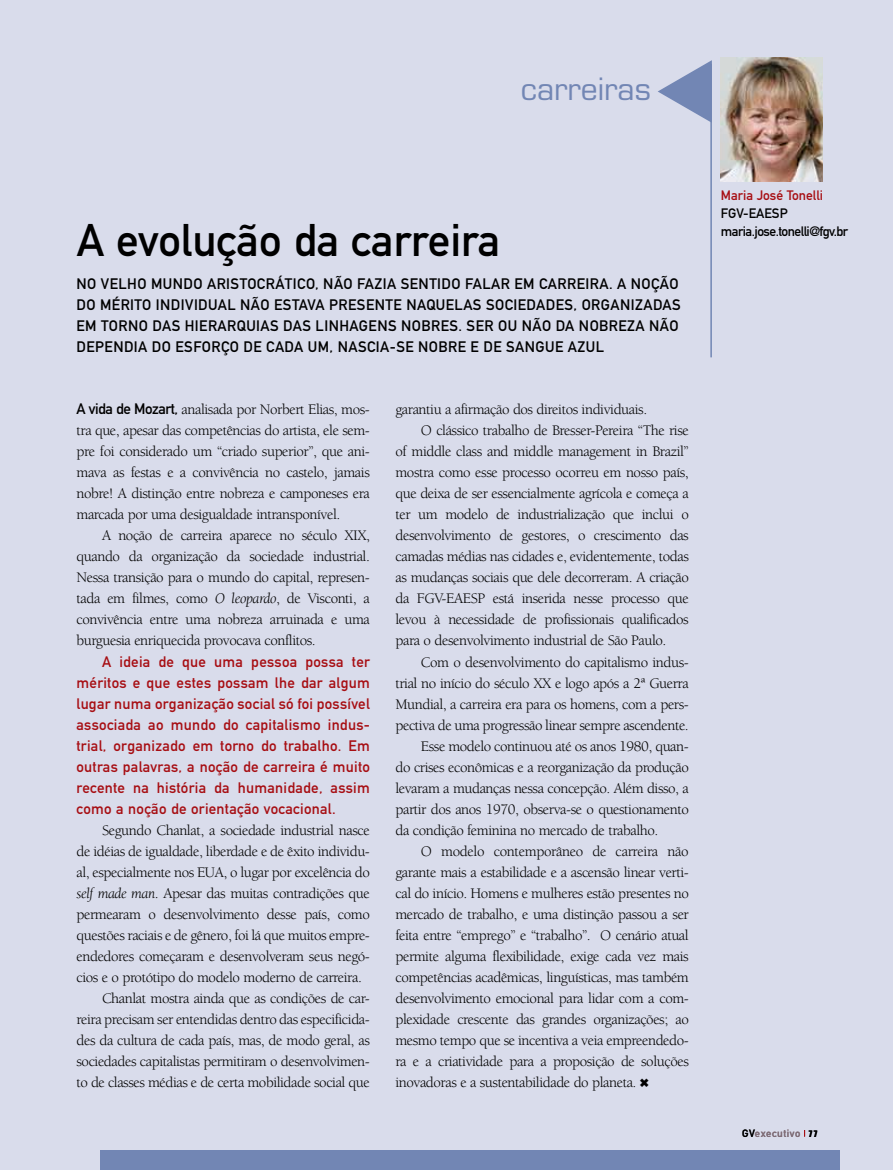
<style>
.page{position:relative;width:893px;height:1170px;background:#fff}
.page>*{position:absolute;margin:0;border:0;box-sizing:border-box;transform-origin:0 0}
.t1{font:45px "DIN Mittelschrift";color:#000}
.t2{font:30px "Eurostile";color:#7286b4}
.t3{font:15px/21px "Berkeley";letter-spacing:-.03em;color:#000;text-align:justify}
.t4{font:15px/21px "DIN Mittelschrift";letter-spacing:.02em;color:#a70e13;text-align:justify}
.t5{font:15px/21px "DIN Mittelschrift";letter-spacing:.03em;color:#000}
.t6{font:13.5px/18px "DIN Mittelschrift";letter-spacing:-.04em;color:#000}
.t7{font:13.5px "DIN Mittelschrift";color:#a70e13}
.t8{font:10.5px "DIN Mittelschrift";color:#7f6d77}
.s1{font-family:"DIN Mittelschrift"}
.s2{font-style:italic}
.s3{color:#000}
.s4{font-family:"Eurostile";font-weight:700;font-stretch:condensed;font-size:9px;color:#000}
</style>
<div class="page">
<div style="left:0;top:0;width:893px;height:1169px;background:#d9dceb"></div>
<div style="left:100px;top:1150px;width:740px;height:19px;background:#7286b4"></div>
<hr style="left:710px;top:64px;width:2px;height:293px;background:#7286b4">
<svg style="left:658px;top:60px;width:54px;height:63px"></svg>
<img style="left:721px;top:58px;width:102px;height:124px">
<h2 class="t2" style="left:521px;top:71px;width:131px">carreiras</h2>
<h1 class="t1" style="left:77px;top:214px;width:425px">A evolução da carreira</h1>
<p class="t5" style="left:77px;top:273px;width:606px">No velho mundo aristocrático, não fazia sentido falar em carreira. A noção do mérito individual não estava presente naquelas sociedades, organ izadas em torno das hierarquias das linhagens nobres. Ser ou não da nobreza não dependia do esforço de cada um, nascia-se nobre e de sangue azul</p>
<p class="t3" style="left:77px;top:399px;width:295px"><span class="s1">A vida de Mozart,</span> analisada por Norbert Elias, mos&shy;tra que, apesar das competências do artista, ele sem&shy;pre foi considerado um “criado superior”, que ani&shy;mava as festas e a convivência no castelo, jamais nobre! A distinção entre nobreza e camponeses era marcada por uma desigualdade intransponível.</p>
<p class="t3" style="left:77px;top:525px;width:295px;text-indent:26px">A noção de carreira aparece no século XIX, quando da organização da sociedade industrial.<br>Nessa transição para o mundo do capital, represen&shy;tada em filmes, como <span class="s2">O leopardo</span>, de Visconti, a convivência entre uma nobreza arruinada e uma burguesia enriquecida provocava conflitos.</p>
<p class="t4" style="left:77px;top:650px;width:295px;text-indent:26px">A ideia de que uma pessoa possa ter méritos e que estes possam lhe dar algum lugar numa organização social só foi possível associada ao mundo do capitalismo indus&shy;trial, organizado em torno do trabalho. Em outras palavras, a noção de carreira é muito recente na história da humanidade, assim como a noção de orientação vocacional.</p>
<p class="t3" style="left:102px;top:819px;width:269px">Segundo Chanlat, a sociedade industrial nasce</p>
<p class="t3" style="left:77px;top:840px;width:295px">de idéias de igualdade, liberdade e de êxito individu-</p>
<p class="t3" style="left:77px;top:861px;width:295px">al, especialmente nos EUA, o lugar por excelência do</p>
<p class="t3" style="left:77px;top:882px;width:295px"><span class="s2">self made man</span>. Apesar das muitas contradições que</p>
<p class="t3" style="left:77px;top:903px;width:295px">permearam o desenvolvimento desse país, como</p>
<p class="t3" style="left:77px;top:924px;width:295px">questões raciais e de gênero, foi lá que muitos empre-</p>
<p class="t3" style="left:77px;top:945px;width:295px">endedores começaram e desenvolveram seus negó-</p>
<p class="t3" style="left:77px;top:966px;width:287px">cios e o protótipo do modelo moderno de carreira.</p>
<p class="t3" style="left:102px;top:987px;width:269px">Chanlat mostra ainda que as condições de car-</p>
<p class="t3" style="left:77px;top:1008px;width:295px">reira precisam ser entendidas dentro das especificida-</p>
<p class="t3" style="left:77px;top:1029px;width:295px">des da cultura de cada país, mas, de modo geral, as</p>
<p class="t3" style="left:77px;top:1050px;width:295px">sociedades capitalistas permitiram o desenvolvimen-</p>
<p class="t3" style="left:77px;top:1071px;width:295px">to de classes médias e de certa mobilidade social que</p>
<p class="t3" style="left:395px;top:399px;width:253px">garantiu a afirmação dos direitos individuais.</p>
<p class="t3" style="left:421px;top:420px;width:269px">O clássico trabalho de Bresser-Pereira “The rise</p>
<p class="t3" style="left:395px;top:441px;width:295px">of middle class and middle management in Brazil”</p>
<p class="t3" style="left:395px;top:462px;width:295px">mostra como esse processo ocorreu em nosso país,</p>
<p class="t3" style="left:395px;top:483px;width:295px">que deixa de ser essencialmente agrícola e começa a</p>
<p class="t3" style="left:395px;top:504px;width:295px">ter um modelo de industrialização que inclui o</p>
<p class="t3" style="left:395px;top:525px;width:295px">desenvolvimento de gestores, o crescimento das</p>
<p class="t3" style="left:395px;top:546px;width:295px">camadas médias nas cidades e, evidentemente, todas</p>
<p class="t3" style="left:395px;top:567px;width:295px">as mudanças sociais que dele decorreram. A criação</p>
<p class="t3" style="left:395px;top:588px;width:295px">da FGV-EAESP está inserida nesse processo que</p>
<p class="t3" style="left:395px;top:609px;width:295px">levou à necessidade de profissionais qualificados</p>
<p class="t3" style="left:395px;top:630px;width:273px">para o desenvolvimento industrial de São Paulo.</p>
<p class="t3" style="left:421px;top:651px;width:269px">Com o desenvolvimento do capitalismo indus-</p>
<p class="t3" style="left:395px;top:672px;width:295px">trial no início do século XX e logo após a 2ª Guerra</p>
<p class="t3" style="left:395px;top:693px;width:295px">Mundial, a carreira era para os homens, com a pers-</p>
<p class="t3" style="left:395px;top:714px;width:295px">pectiva de uma progressão linear sempre ascendente.</p>
<p class="t3" style="left:421px;top:735px;width:269px">Esse modelo continuou até os anos 1980, quan-</p>
<p class="t3" style="left:395px;top:756px;width:295px">do crises econômicas e a reorganização da produção</p>
<p class="t3" style="left:395px;top:777px;width:295px">levaram a mudanças nessa concepção. Além disso, a</p>
<p class="t3" style="left:395px;top:798px;width:295px">partir dos anos 1970, observa-se o questionamento</p>
<p class="t3" style="left:395px;top:819px;width:264px">da condição feminina no mercado de trabalho.</p>
<p class="t3" style="left:421px;top:840px;width:269px">O modelo contemporâneo de carreira não</p>
<p class="t3" style="left:395px;top:861px;width:295px">garante mais a estabilidade e a ascensão linear verti-</p>
<p class="t3" style="left:395px;top:882px;width:295px">cal do início. Homens e mulheres estão presentes no</p>
<p class="t3" style="left:395px;top:903px;width:295px">mercado de trabalho, e uma distinção passou a ser</p>
<p class="t3" style="left:395px;top:924px;width:295px">feita entre “emprego” e “trabalho”. O cenário atual</p>
<p class="t3" style="left:395px;top:945px;width:295px">permite alguma flexibilidade, exige cada vez mais</p>
<p class="t3" style="left:395px;top:966px;width:295px">competências acadêmicas, linguísticas, mas também</p>
<p class="t3" style="left:395px;top:987px;width:295px">desenvolvimento emocional para lidar com a com-</p>
<p class="t3" style="left:395px;top:1008px;width:295px">plexidade crescente das grandes organizações; ao</p>
<p class="t3" style="left:395px;top:1029px;width:295px">mesmo tempo que se incentiva a veia empreendedo-</p>
<p class="t3" style="left:395px;top:1050px;width:295px">ra e a criatividade para a proposição de soluções</p>
<p class="t3" style="left:395px;top:1071px;width:243px">inovadoras e a sustentabilidade do planeta.</p>
<p class="t7" style="left:721px;top:187px;width:104px">Maria José Tonelli</p>
<p class="t6" style="left:721px;top:204px;width:129px">FGV-EAESP maria.jose.tonelli@fgv.br</p>
<p class="t8" style="left:742px;top:1126px;width:77px"><span class="s3">gv</span>executivo <span class="s4">77</span></p>
</div>
